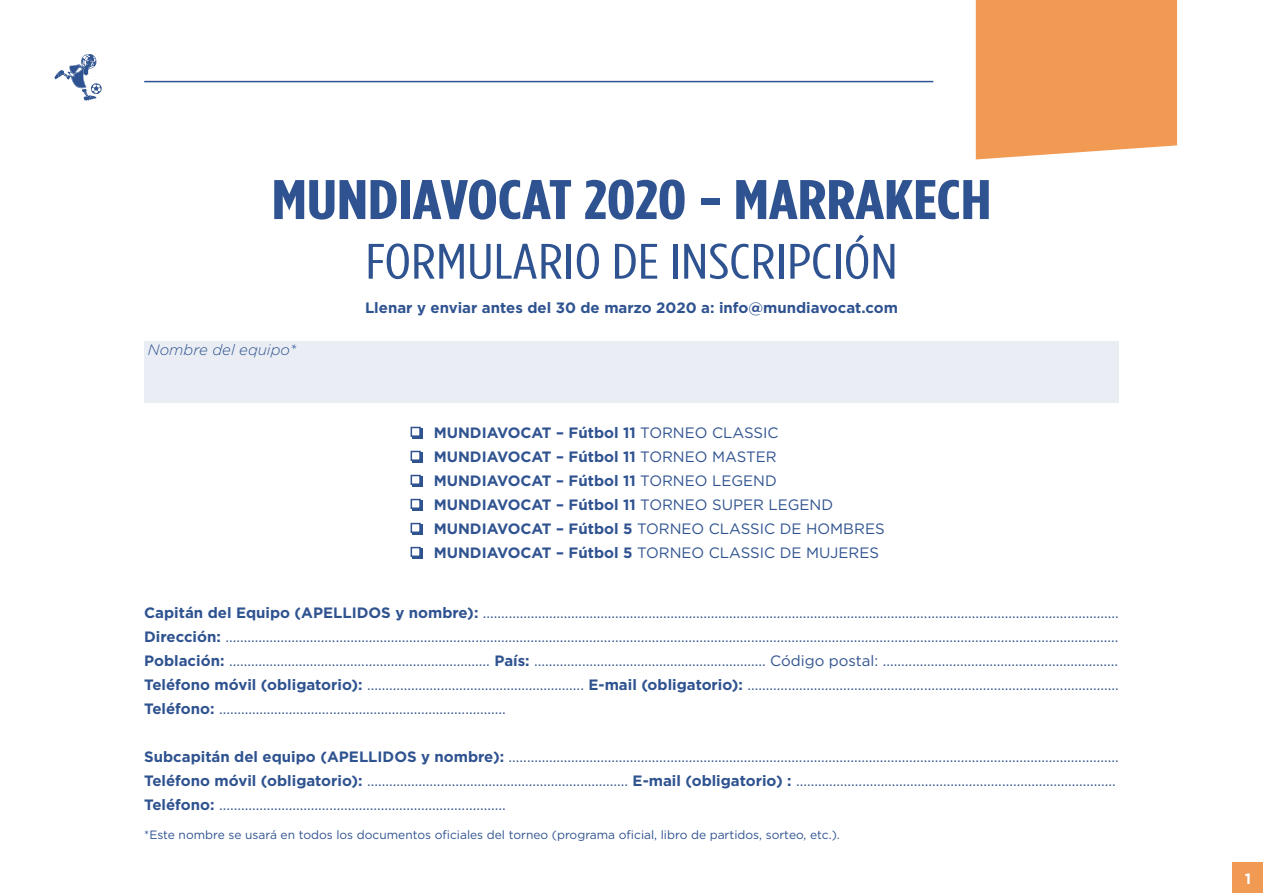
<style>
.page{position:relative;width:1263px;height:893px;background:#fff}
.page>*{position:absolute;margin:0;border:0;box-sizing:border-box;transform-origin:0 0}
.t1{font:700 55.65px "Gotham Condensed";color:#2f5390;scale:1.3 1}
.t2{font:49.65px "Gotham Condensed";color:#2f5390;scale:1.3 1}
.t3{font:15px/24px "Gotham";color:#2f5390;text-align:justify}
.t4{font:700 15px/24px "Gotham";color:#2f5390}
.t5{font:italic 300 15px "Gotham";color:#2f5390}
.t6{font:700 15px "Gotham";color:#fff}
.t7{font:12px "Gotham";color:#2f5390}
.s1{font-weight:400}
.s2{font-weight:700}
</style>
<div class="page">
<div style="left:976px;top:0;width:201px;height:159px;background:#f09a53"></div>
<svg style="left:54px;top:54px;width:48px;height:47px"></svg>
<div style="left:144px;top:341px;width:975px;height:62px;background:#eaeef4"></div>
<div style="left:412px;top:428px;width:10px;height:11px;background:#2f5390"></div>
<div style="left:411px;top:427px;width:10px;height:10px;background:#fff;border:2px solid #2f5390"></div>
<div style="left:412px;top:476px;width:10px;height:11px;background:#2f5390"></div>
<div style="left:411px;top:475px;width:10px;height:10px;background:#fff;border:2px solid #2f5390"></div>
<div style="left:412px;top:500px;width:10px;height:11px;background:#2f5390"></div>
<div style="left:411px;top:499px;width:10px;height:10px;background:#fff;border:2px solid #2f5390"></div>
<div style="left:412px;top:452px;width:10px;height:11px;background:#2f5390"></div>
<div style="left:411px;top:451px;width:10px;height:10px;background:#fff;border:2px solid #2f5390"></div>
<div style="left:412px;top:524px;width:10px;height:11px;background:#2f5390"></div>
<div style="left:411px;top:523px;width:10px;height:10px;background:#fff;border:2px solid #2f5390"></div>
<div style="left:412px;top:549px;width:10px;height:10px;background:#2f5390"></div>
<div style="left:411px;top:547px;width:10px;height:10px;background:#fff;border:2px solid #2f5390"></div>
<hr style="left:144px;top:81px;width:789px;height:1px;background:#2f5390">
<div style="left:1233px;top:863px;width:30px;height:30px;background:#f09a53"></div>
<h1 class="t1" style="left:272px;top:168px;width:555px">MUNDIAVOCAT 2020 - MARRAKECH</h1>
<h2 class="t2" style="left:365px;top:235px;width:411px">FORMULARIO DE INSCRIPCIÓN</h2>
<p class="t4" style="left:365px;top:295px;width:534px">Llenar y enviar antes del 30 de marzo 2020 a: info@mundiavocat.com</p>
<p class="t5" style="left:148px;top:341px;width:150px">Nombre del equipo*</p>
<p class="t4" style="left:434px;top:420px;width:452px">MUNDIAVOCAT – Fútbol 11 <span class="s1">TORNEO CLASSIC </span>MUNDIAVOCAT – Fútbol 11 <span class="s1">TORNEO MASTER </span>MUNDIAVOCAT – Fútbol 11 <span class="s1">TORNEO LEGEND </span>MUNDIAVOCAT – Fútbol 11 <span class="s1">TORNEO SUPER LEGEND </span>MUNDIAVOCAT – Fútbol 5 <span class="s1">TORNEO CLASSIC DE HOMBRES </span>MUNDIAVOCAT – Fútbol 5 <span class="s1">TORNEO CLASSIC DE MUJERES</span></p>
<p class="t3" style="left:144px;top:600px;width:976px"><span class="s2">Capitán del Equipo (APELLIDOS y nombre):</span> .............................................................................................................................................................................<br><span class="s2">Dirección:</span> ...................................................................................................................................................................................................................................................<br><span class="s2">Población:</span> ....................................................................... <span class="s2">País:</span> ............................................................... Código postal: ................................................................<br><span class="s2">Teléfono móvil (obligatorio):</span> ........................................................... <span class="s2">E-mail (obligatorio):</span> .....................................................................................................<br><span class="s2">Teléfono:</span> ..............................................................................</p>
<p class="t3" style="left:144px;top:744px;width:976px;text-align:left"><span class="s2">Subcapitán del equipo (APELLIDOS y nombre):</span> ......................................................................................................................................................................<br><span class="s2">Teléfono móvil (obligatorio):</span> ....................................................................... <span class="s2">E-mail (obligatorio) :</span> .......................................................................................<br><span class="s2">Teléfono:</span> ..............................................................................</p>
<p class="t7" style="left:144px;top:827px;width:697px">*Este nombre se usará en todos los documentos oficiales del torneo (programa oficial, libro de partidos, sorteo, etc.).</p>
<p class="t6" style="left:1245px;top:869px;width:8px">1</p>
</div>
